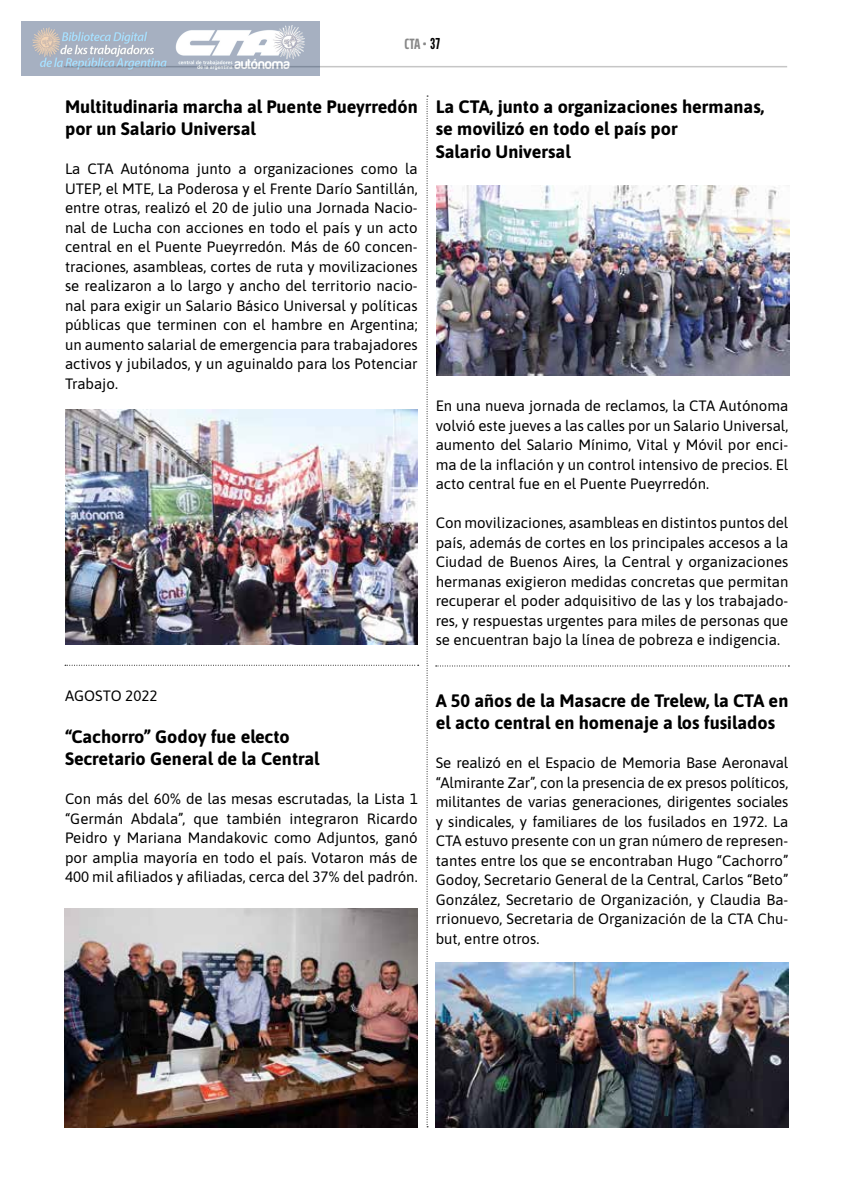
<style>
.page{position:relative;width:851px;height:1191px;background:#fff}
.page>*{position:absolute;margin:0;border:0;box-sizing:border-box;transform-origin:0 0}
.t1{font:700 18px/22.5px "Asap";color:#000}
.t2{font:15px/19.5px "Asap";color:#000;text-align:justify}
.t3{font:700 extra-condensed 15px "Saira";color:#878787}
.s1{font-family:"League Gothic";font-weight:400;font-stretch:normal;color:#000}
</style>
<div class="page">
<hr style="left:64px;top:66px;width:723px;height:1px;background:#c6c6c6">
<svg style="left:426px;top:96px;width:2px;height:1031px"></svg>
<svg style="left:65px;top:665px;width:353px;height:1px"></svg>
<svg style="left:435px;top:665px;width:354px;height:1px"></svg>
<img style="left:65px;top:409px;width:352px;height:235px">
<img style="left:64px;top:908px;width:353px;height:219px">
<img style="left:436px;top:185px;width:352px;height:190px">
<img style="left:435px;top:962px;width:353px;height:165px">
<img style="left:21px;top:21px;width:298px;height:55px">
<p class="t3" style="left:404px;top:31px;width:37px">CTA • <span class="s1">37</span></p>
<p class="t1" style="left:65px;top:94px;width:354px">Multitudinaria marcha al Puente Pueyrredón por un Salario Universal</p>
<p class="t2" style="left:65px;top:158px;width:354px">La CTA Autónoma junto a organizaciones como la UTEP, el MTE, La Poderosa y el Frente Darío Santillán, entre otras, realizó el 20 de julio una Jornada Nacio&shy;nal de Lucha con acciones en todo el país y un acto central en el Puente Pueyrredón. Más de 60 concen&shy;traciones, asambleas, cortes de ruta y movilizaciones se realizaron a lo largo y ancho del territorio nacio&shy;nal para exigir un Salario Básico Universal y políticas públicas que terminen con el hambre en Argentina; un aumento salarial de emergencia para trabajadores activos y jubilados, y un aguinaldo para los Potenciar Trabajo.</p>
<p class="t2" style="left:65px;top:685px;width:94px">AGOSTO 2022</p>
<p class="t1" style="left:65px;top:724px;width:256px">“Cachorro” Godoy fue electo<br>Secretario General de la Central</p>
<p class="t2" style="left:65px;top:788px;width:354px">Con más del 60% de las mesas escrutadas, la Lista 1 “Germán Abdala”, que también integraron Ricardo Peidro y Mariana Mandakovic como Adjuntos, ganó por amplia mayoría en todo el país. Votaron más de 400 mil afiliados y afiliadas, cerca del 37% del padrón.</p>
<p class="t1" style="left:435px;top:94px;width:330px">La CTA, junto a organizaciones hermanas, se movilizó en todo el país por<br>Salario Universal</p>
<p class="t2" style="left:435px;top:395px;width:354px">En una nueva jornada de reclamos, la CTA Autónoma volvió este jueves a las calles por un Salario Universal, aumento del Salario Mínimo, Vital y Móvil por enci&shy;ma de la inflación y un control intensivo de precios. El acto central fue en el Puente Pueyrredón.</p>
<p class="t2" style="left:435px;top:512px;width:354px">Con movilizaciones, asambleas en distintos puntos del país, además de cortes en los principales accesos a la Ciudad de Buenos Aires, la Central y organizaciones hermanas exigieron medidas concretas que permitan recuperar el poder adquisitivo de las y los trabajado&shy;res, y respuestas urgentes para miles de personas que se encuentran bajo la línea de pobreza e indigencia.</p>
<p class="t1" style="left:435px;top:688px;width:354px">A 50 años de la Masacre de Trelew, la CTA en el acto central en homenaje a los fusilados</p>
<p class="t2" style="left:435px;top:752px;width:354px">Se realizó en el Espacio de Memoria Base Aeronaval “Almirante Zar”, con la presencia de ex presos políticos, militantes de varias generaciones, dirigentes sociales y sindicales, y familiares de los fusilados en 1972. La CTA estuvo presente con un gran número de represen&shy;tantes entre los que se encontraban Hugo “Cachorro” Godoy, Secretario General de la Central, Carlos “Beto” González, Secretario de Organización, y Claudia Ba&shy;rrionuevo, Secretaria de Organización de la CTA Chu&shy;but, entre otros.</p>
</div>
